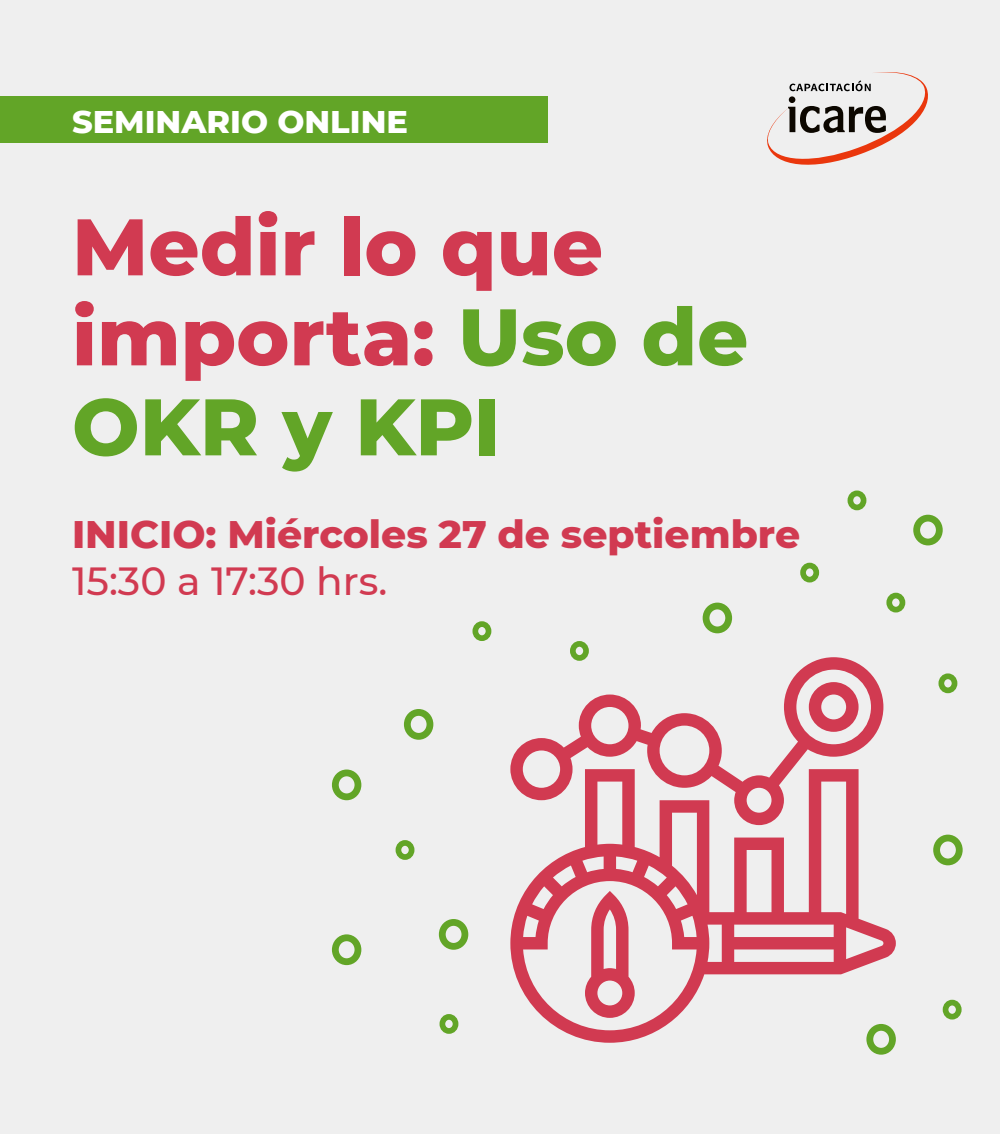
<style>
.page{position:relative;width:1000px;height:1134px;background:#efefef}
.page>*{position:absolute;margin:0;border:0;box-sizing:border-box;transform-origin:0 0}
.t1{font:800 80px/90px "Montserrat";color:#d13a51}
.t2{font:800 39.2px "Montserrat";color:#d13a51}
.t3{font:500 39.2px "Montserrat";color:#d13a51}
.t4{font:800 32px "Montserrat";color:#fff}
.s1{color:#62a527}
</style>
<div class="page">
<div style="left:933px;top:835px;width:30px;height:30px;border:7px solid #62a527;border-radius:50%"></div>
<div style="left:332px;top:934px;width:29px;height:31px;border:7px solid #62a527;border-radius:50%"></div>
<div style="left:404px;top:709px;width:29px;height:31px;border:7px solid #62a527;border-radius:50%"></div>
<div style="left:439px;top:919px;width:29px;height:31px;border:7px solid #62a527;border-radius:50%"></div>
<div style="left:866px;top:1024px;width:30px;height:31px;border:7px solid #62a527;border-radius:50%"></div>
<div style="left:913px;top:515px;width:30px;height:30px;border:7px solid #62a527;border-radius:50%"></div>
<div style="left:703px;top:603px;width:29px;height:30px;border:7px solid #62a527;border-radius:50%"></div>
<div style="left:332px;top:769px;width:29px;height:31px;border:7px solid #62a527;border-radius:50%"></div>
<div style="left:570px;top:641px;width:19px;height:20px;border:6px solid #62a527;border-radius:50%"></div>
<div style="left:848px;top:490px;width:18px;height:20px;border:6px solid #62a527;border-radius:50%"></div>
<div style="left:440px;top:1014px;width:18px;height:20px;border:6px solid #62a527;border-radius:50%"></div>
<div style="left:472px;top:621px;width:19px;height:20px;border:6px solid #62a527;border-radius:50%"></div>
<div style="left:943px;top:1000px;width:19px;height:19px;border:6px solid #62a527;border-radius:50%"></div>
<div style="left:396px;top:840px;width:18px;height:20px;border:6px solid #62a527;border-radius:50%"></div>
<div style="left:886px;top:593px;width:19px;height:19px;border:6px solid #62a527;border-radius:50%"></div>
<div style="left:939px;top:673px;width:18px;height:20px;border:6px solid #62a527;border-radius:50%"></div>
<div style="left:800px;top:563px;width:19px;height:19px;border:6px solid #62a527;border-radius:50%"></div>
<svg style="left:767px;top:72px;width:161px;height:93px"></svg>
<div style="left:0;top:97px;width:548px;height:46px;background:#62a527"></div>
<svg style="left:510px;top:825px;width:386px;height:218px"></svg>
<svg style="left:510px;top:657px;width:373px;height:168px"></svg>
<p class="t4" style="left:72px;top:98px;width:337px">SEMINARIO ONLINE</p>
<p class="t1" style="left:72px;top:198px;width:678px">Medir lo que importa: <span class="s1">Uso de<br>OKR y KPI</span></p>
<p class="t2" style="left:72px;top:506px;width:730px">INICIO: Miércoles 27 de septiembre</p>
<p class="t3" style="left:72px;top:554px;width:317px">15:30 a 17:30 hrs.</p>
</div>
